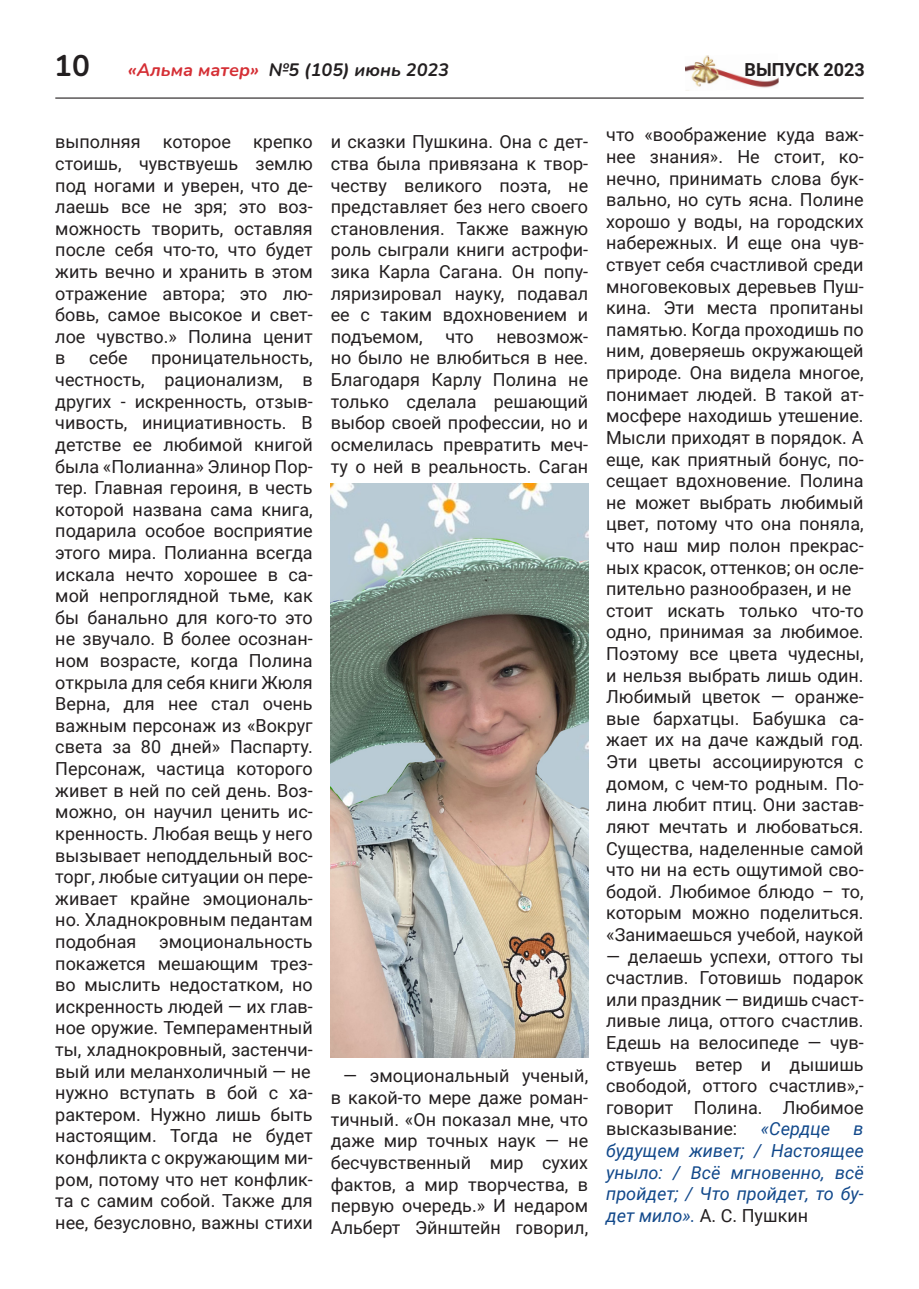
<style>
.page{position:relative;width:919px;height:1289px;background:#fff}
.page>*{position:absolute;margin:0;border:0;box-sizing:border-box;transform-origin:0 0}
.t1{font:700 29.7px "Nunito";color:#231f20}
.t2{font:18px/21.6px "Roboto";color:#231f20;text-align:justify}
.t3{font:italic 18px/21.6px "Roboto";color:#12498b;text-align:justify}
.t4{font:italic 700 18px "Nunito";color:#231f20}
.t5{font:italic 700 18px "Nunito";color:#d52f35}
.t6{font:700 18px "Roboto";color:#231f20}
.s1{font-style:normal;color:#231f20}
</style>
<div class="page">
<img style="left:685px;top:55px;width:93px;height:36px">
<hr style="left:55px;top:97px;width:808px;height:2px;background:#231f20">
<img style="left:331px;top:483px;width:257px;height:574px">
<p class="t1" style="left:54px;top:45px;width:37px">10</p>
<p class="t5" style="left:128px;top:57px;width:133px">«Альма матер»</p>
<p class="t4" style="left:269px;top:57px;width:182px">№5 (105) июнь 2023</p>
<p class="t6" style="left:744px;top:57px;width:122px">ВЫПУСК 2023</p>
<p class="t2" style="left:55px;top:130px;width:259px">выполняя которое крепко стоишь, чувствуешь землю под ногами и уверен, что де&shy;лаешь все не зря; это воз&shy;можность творить, оставляя после себя что-то, что будет жить вечно и хранить в этом отражение автора; это лю&shy;бовь, самое высокое и свет&shy;лое чувство.» Полина ценит в</p>
<p class="t2" style="left:89px;top:346px;width:40px">себе</p>
<p class="t2" style="left:55px;top:346px;width:259px;text-indent:96px">проницательность, честность, рационализм, в других - искренность, отзыв&shy;чивость, инициативность. В детстве ее любимой книгой была «Полианна» Элинор Пор&shy;тер. Главная героиня, в честь которой названа сама книга, подарила особое восприятие этого мира. Полианна всегда искала нечто хорошее в са&shy;мой непроглядной тьме, как бы банально для кого-то это не звучало. В более осознан&shy;ном возрасте, когда Полина открыла для себя книги Жюля Верна, для нее стал очень важным персонаж из «Вокруг света за 80 дней» Паспарту.<br>Персонаж, частица которого живет в ней по сей день. Воз&shy;можно, он научил ценить ис&shy;кренность. Любая вещь у него вызывает неподдельный вос&shy;торг, любые ситуации он пере&shy;живает крайне эмоциональ&shy;но. Хладнокровным педантам подобная</p>
<p class="t2" style="left:55px;top:930px;width:259px;text-indent:104px">эмоциональность покажется мешающим трез&shy;во мыслить недостатком, но искренность людей — их глав&shy;ное оружие. Темпераментный ты, хладнокровный, застенчи&shy;вый или меланхоличный — не</p>
<p class="t2" style="left:55px;top:1081px;width:259px">нужно вступать в бой с ха&shy;рактером. Нужно лишь быть настоящим. Тогда не будет конфликта с окружающим ми&shy;ром, потому что нет конфлик&shy;та с самим собой. Также для нее, безусловно, важны стихи</p>
<p class="t2" style="left:331px;top:130px;width:259px">и сказки Пушкина. Она с дет&shy;ства была привязана к твор&shy;честву великого поэта, не представляет без него своего становления. Также важную роль сыграли книги астрофи&shy;зика Карла Сагана. Он попу&shy;ляризировал науку, подавал ее с таким вдохновением и подъемом,</p>
<p class="t2" style="left:331px;top:325px;width:259px;text-indent:166px">невозмож&shy;но было не влюбиться в нее.<br>Благодаря Карлу Полина не только сделала решающий выбор своей профессии, но и осмелилась превратить меч&shy;ту о ней в реальность. Саган</p>
<p class="t2" style="left:445px;top:325px;width:30px">что</p>
<p class="t2" style="left:331px;top:1064px;width:259px;text-indent:12px">— эмоциональный ученый, в какой-то мере даже роман&shy;тичный. «Он показал мне, что даже мир точных наук — не бесчувственный мир сухих фактов, а мир творчества, в первую очередь.» И недаром Альберт Эйнштейн говорил,</p>
<p class="t2" style="left:606px;top:123px;width:259px">что «воображение куда важ&shy;нее знания». Не стоит, ко&shy;нечно, принимать слова бук&shy;вально, но суть ясна. Полине хорошо у воды, на городских набережных. И еще она чув&shy;ствует себя счастливой среди многовековых деревьев Пуш&shy;кина. Эти места пропитаны памятью. Когда проходишь по ним, доверяешь окружающей природе. Она видела многое, понимает людей. В такой ат&shy;мосфере находишь утешение.<br>Мысли приходят в порядок. А еще, как приятный бонус, по&shy;сещает вдохновение. Полина не может выбрать любимый цвет, потому что она поняла, что наш мир полон прекрас&shy;ных красок, оттенков; он осле&shy;пительно разнообразен, и не</p>
<p class="t2" style="left:606px;top:599px;width:259px">стоит искать только что-то одно, принимая за любимое.<br>Поэтому все цвета чудесны, и нельзя выбрать лишь один.<br>Любимый цветок — оранже&shy;вые бархатцы. Бабушка са&shy;жает их на даче каждый год.<br>Эти цветы ассоциируются с домом, с чем-то родным. По&shy;лина любит птиц. Они застав&shy;ляют мечтать и любоваться.<br>Существа, наделенные самой что ни на есть ощутимой сво&shy;бодой. Любимое блюдо – то, которым можно поделиться. «Занимаешься учебой, наукой</p>
<p class="t2" style="left:606px;top:944px;width:259px">— делаешь успехи, оттого ты счастлив. Готовишь подарок или праздник — видишь счаст&shy;ливые лица, оттого счастлив.<br>Едешь на велосипеде — чув&shy;ствуешь ветер и дышишь свободой, оттого счастлив»,- говорит Полина. Любимое высказывание:</p>
<p class="t3" style="left:761px;top:1117px;width:71px">«Сердце</p>
<p class="t3" style="left:606px;top:1117px;width:259px;text-indent:247px">в будущем живет; / Настоящее уныло: / Всё мгновенно, всё пройдет; / Что пройдет, то бу&shy;дет мило». <span class="s1">А. С. Пушкин</span></p>
</div>
